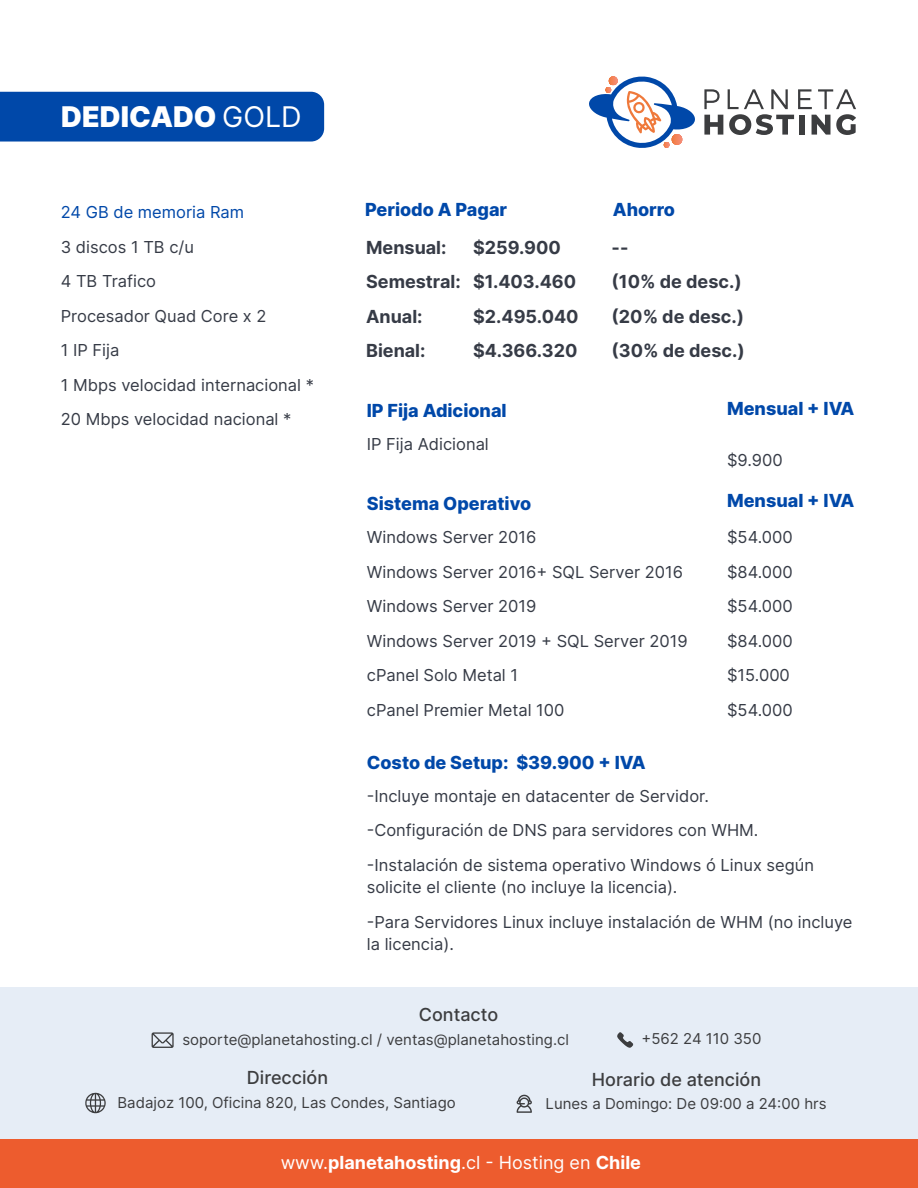
<style>
.page{position:relative;width:918px;height:1188px;background:#fff}
.page>*{position:absolute;margin:0;border:0;box-sizing:border-box;transform-origin:0 0}
.t1{font:900 28.5px "Inter";color:#fff}
.t2{font:700 18px/34.5px "Inter";color:#363b46}
.t3{font:800 18px "Inter";color:#0048a9}
.t4{font:700 18px "Inter";color:#fff}
.t5{font:500 18px "Inter";color:#3c3d3f}
.t6{font:16.5px/34.5px "Inter";color:#363b46}
.t7{font:16.5px "Inter";color:#0048a9}
.t8{font:15px "Inter";color:#3c3d3f}
.s1{font-weight:400}
</style>
<div class="page">
<div style="left:0;top:92px;width:324px;height:50px;background:#0048a9"></div>
<svg style="left:704px;top:89px;width:152px;height:46px"></svg>
<svg style="left:589px;top:76px;width:106px;height:72px"></svg>
<div style="left:0;top:987px;width:918px;height:152px;background:#e6edf6"></div>
<div style="left:0;top:1139px;width:918px;height:49px;background:#ed5c2e"></div>
<svg style="left:516px;top:1095px;width:16px;height:18px"></svg>
<svg style="left:85px;top:1093px;width:21px;height:20px"></svg>
<svg style="left:152px;top:1032px;width:22px;height:16px"></svg>
<svg style="left:617px;top:1032px;width:16px;height:16px"></svg>
<h1 class="t1" style="left:61px;top:95px;width:242px">DEDICADO <span class="s1">GOLD</span></h1>
<p class="t3" style="left:365px;top:196px;width:144px">Periodo A Pagar</p>
<p class="t2" style="left:473px;top:229px;width:107px">$259.900 $1.403.460 $2.495.040 $4.366.320</p>
<p class="t3" style="left:613px;top:196px;width:64px">Ahorro</p>
<p class="t2" style="left:612px;top:229px;width:135px">--<br>(10% de desc.) (20% de desc.) (30% de desc.)</p>
<p class="t7" style="left:61px;top:200px;width:185px">24 GB de memoria Ram</p>
<p class="t6" style="left:61px;top:229px;width:255px">3 discos 1 TB c/u<br>4 TB Trafico<br>Procesador Quad Core x 2<br>1 IP Fija<br>1 Mbps velocidad internacional *<br>20 Mbps velocidad nacional *</p>
<p class="t2" style="left:366px;top:229px;width:96px">Mensual:<br>Semestral:<br>Anual:<br>Bienal:</p>
<p class="t3" style="left:367px;top:397px;width:141px">IP Fija Adicional</p>
<p class="t3" style="left:727px;top:395px;width:129px">Mensual + IVA</p>
<p class="t6" style="left:367px;top:427px;width:124px">IP Fija Adicional</p>
<p class="t6" style="left:727px;top:442px;width:57px">$9.900</p>
<p class="t3" style="left:367px;top:490px;width:166px">Sistema Operativo</p>
<p class="t3" style="left:727px;top:487px;width:129px">Mensual + IVA</p>
<p class="t6" style="left:367px;top:519px;width:322px">Windows Server 2016<br>Windows Server 2016+ SQL Server 2016<br>Windows Server 2019<br>Windows Server 2019 + SQL Server 2019 cPanel Solo Metal 1<br>cPanel Premier Metal 100</p>
<p class="t6" style="left:727px;top:520px;width:67px">$54.000 $84.000 $54.000 $84.000 $15.000 $54.000</p>
<p class="t3" style="left:367px;top:748px;width:280px">Costo de Setup: $39.900 + IVA</p>
<p class="t6" style="left:367px;top:778px;width:449px">-Incluye montaje en datacenter de Servidor. -Configuración de DNS para servidores con WHM. -Instalación de sistema operativo Windows ó Linux según</p>
<p class="t6" style="left:367px;top:870px;width:487px">solicite el cliente (no incluye la licencia).<br>-Para Servidores Linux incluye instalación de WHM (no incluye</p>
<p class="t6" style="left:367px;top:927px;width:89px">la licencia).</p>
<p class="t5" style="left:419px;top:1002px;width:81px">Contacto</p>
<p class="t8" style="left:182px;top:1028px;width:388px">soporte@planetahosting.cl / ventas@planetahosting.cl</p>
<p class="t8" style="left:642px;top:1028px;width:121px">+562 24 110 350</p>
<p class="t5" style="left:247px;top:1064px;width:83px">Dirección</p>
<p class="t5" style="left:592px;top:1066px;width:171px">Horario de atención</p>
<p class="t8" style="left:118px;top:1092px;width:340px">Badajoz 100, Oficina 820, Las Condes, Santiago</p>
<p class="t8" style="left:546px;top:1093px;width:283px">Lunes a Domingo: De 09:00 a 24:00 hrs</p>
<p class="t4" style="left:281px;top:1149px;width:362px"><span class="s1">www.</span>planetahosting<span class="s1">.cl - Hosting en</span> Chile</p>
</div>
